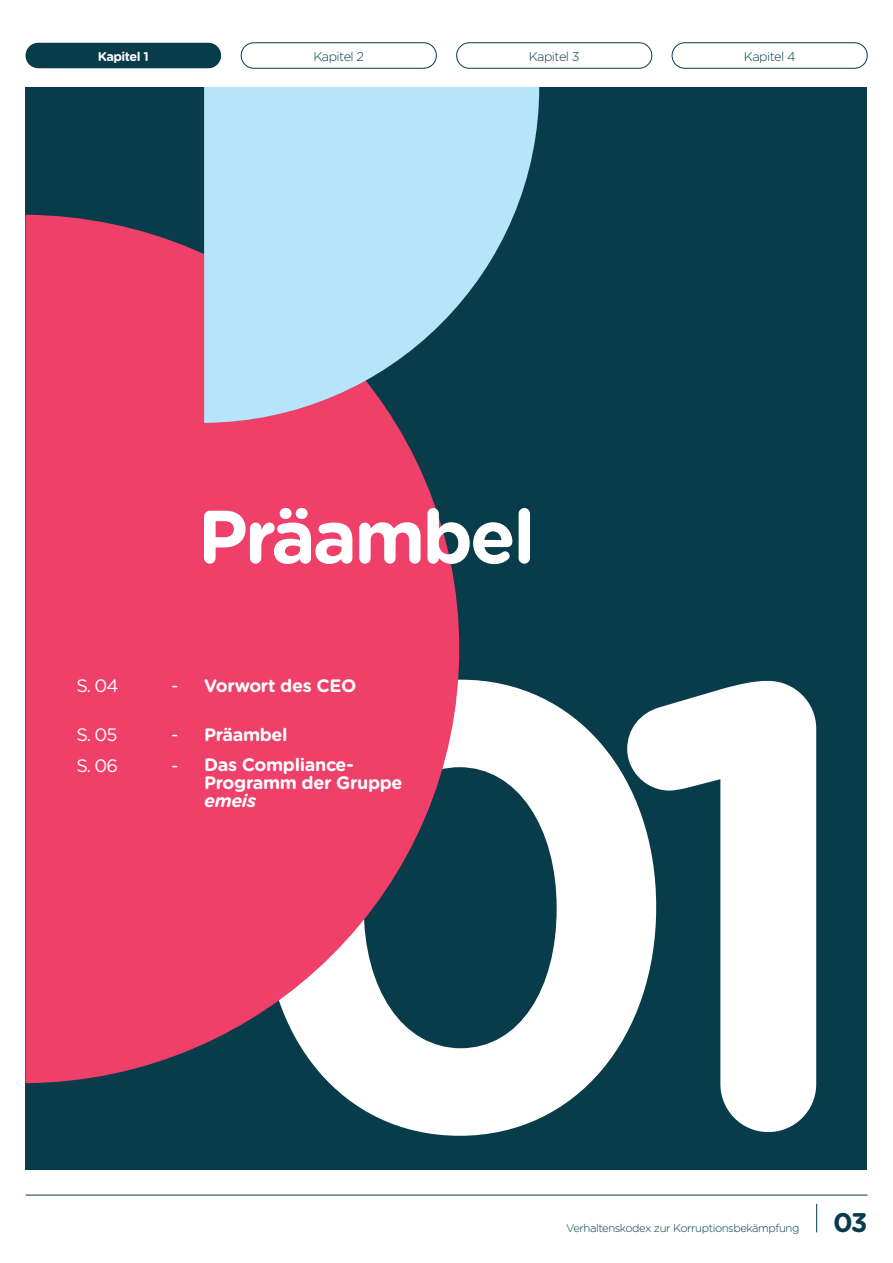
<style>
.page{position:relative;width:893px;height:1263px;background:#fff}
.page>*{position:absolute;margin:0;border:0;box-sizing:border-box;transform-origin:0 0}
.t1{font:700 630px "Gotham Rounded";color:#fff}
.t2{font:700 75px "Gotham Rounded";letter-spacing:-.04em;color:#fff}
.t3{font:700 27px "Gotham Rounded";color:#083c4a}
.t4{font:700 18px/30.8px "Gotham Rounded";letter-spacing:-.02em;color:#fff}
.t5{font:18px "Gotham Rounded";color:#fff}
.t6{font:italic 700 18px "Gotham Rounded";letter-spacing:-.02em;color:#fff}
.t7{font:300 12.75px "Gotham Rounded";letter-spacing:-.04em;color:#083c4a}
.t8{font:700 12.75px "Gotham Rounded";letter-spacing:-.04em;color:#fff}
.t9{font:300 11.25px "Gotham Rounded";letter-spacing:-.04em;color:#083c4a}
</style>
<div class="page">
<div style="left:26px;top:87px;width:841px;height:1082px;background:#083c4a"></div>
<svg style="left:26px;top:215px;width:433px;height:868px;background:#cd3f65"></svg>
<svg style="left:204px;top:87px;width:335px;height:336px;fill:#b6e4f9"></svg>
<svg style="left:816px;top:1204px;width:1px;height:28px"></svg>
<hr style="left:26px;top:1195px;width:841px;height:1px;background:#083c4a">
<div style="left:456px;top:43px;width:196px;height:25px;border:1px solid #083c4a;border-radius:13px"></div>
<div style="left:672px;top:43px;width:195px;height:25px;border:1px solid #083c4a;border-radius:13px"></div>
<div style="left:241px;top:43px;width:196px;height:25px;border:1px solid #083c4a;border-radius:13px"></div>
<div style="left:26px;top:43px;width:195px;height:25px;background:#083c4a;border-radius:13px"></div>
<p class="t8" style="left:98px;top:47px;width:52px">Kapitel 1</p>
<p class="t7" style="left:313px;top:48px;width:52px">Kapitel 2</p>
<p class="t7" style="left:529px;top:48px;width:52px">Kapitel 3</p>
<p class="t7" style="left:744px;top:48px;width:53px">Kapitel 4</p>
<h2 class="t2" style="left:198px;top:482px;width:339px">Präambel</h2>
<p class="t5" style="left:77px;top:674px;width:43px">S. 04</p>
<p class="t5" style="left:171px;top:674px;width:9px">-</p>
<p class="t5" style="left:77px;top:722px;width:42px">S. 05</p>
<p class="t5" style="left:171px;top:722px;width:9px">-</p>
<p class="t5" style="left:77px;top:753px;width:43px">S. 06</p>
<p class="t5" style="left:171px;top:753px;width:9px">-</p>
<p class="t4" style="left:204px;top:670px;width:154px">Vorwort des CEO</p>
<p class="t4" style="left:204px;top:718px;width:151px">Präambel<br>Das Compliance-</p>
<p class="t4" style="left:204px;top:767px;width:200px">Programm der Gruppe</p>
<p class="t6" style="left:204px;top:788px;width:53px">emeis</p>
<h1 class="t1" style="left:230px;top:443px;width:645px">01</h1>
<p class="t9" style="left:566px;top:1221px;width:235px">Verhaltenskodex zur Korruptionsbekämpfung</p>
<h3 class="t3" style="left:833px;top:1203px;width:36px">03</h3>
</div>
